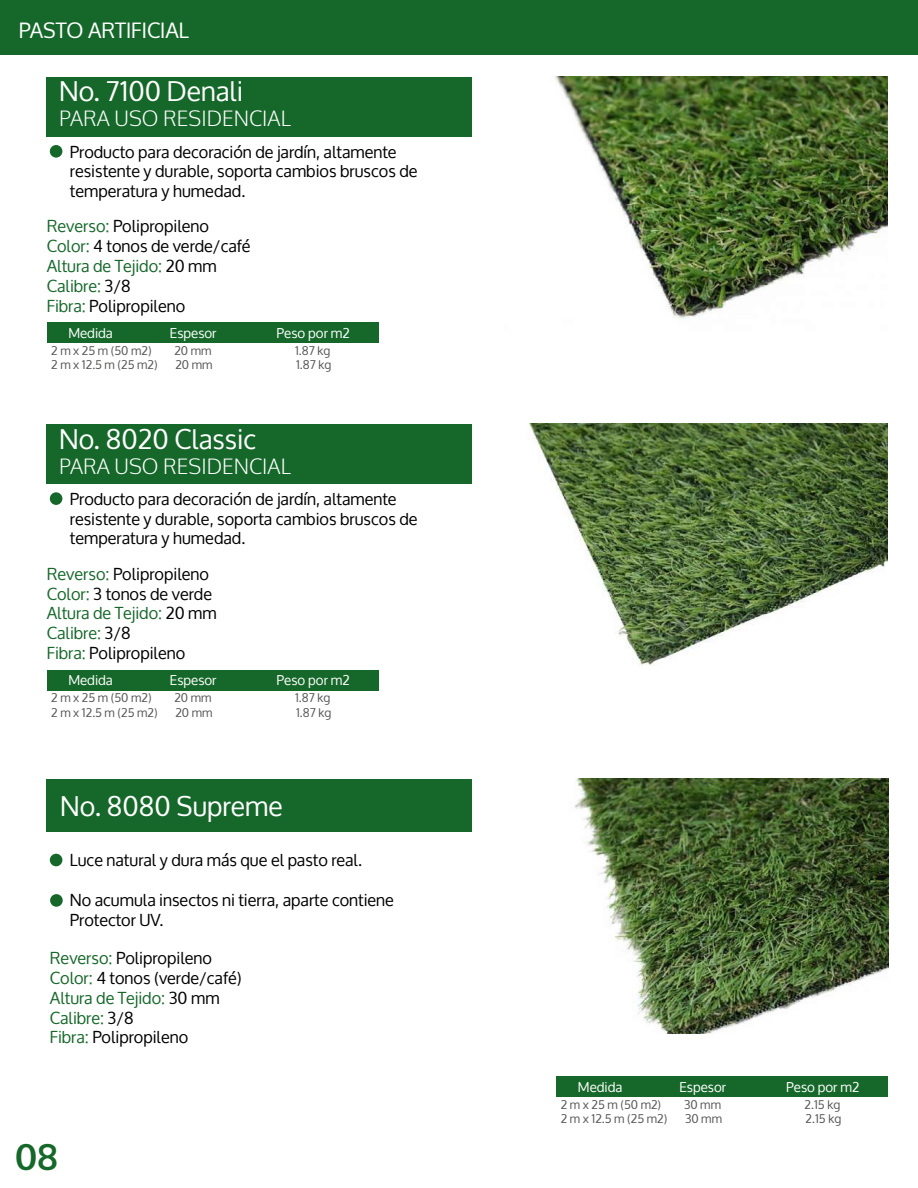
<style>
.page{position:relative;width:918px;height:1188px;background:#fff}
.page>*{position:absolute;margin:0;border:0;box-sizing:border-box;transform-origin:0 0}
.t1{font:700 36px "Oxygen";color:#16682a}
.t2{font:27px "Oxygen";color:#fff}
.t3{font:300 21px "Oxygen";color:#fff}
.t4{font:21px "Oxygen";color:#fff}
.t5{font:16.5px/19.8px "Oxygen";color:#000}
.t6{font:13.5px "Oxygen";color:#fff}
.t7{font:12px "Oxygen";color:#575756}
.s1{color:#16682a}
</style>
<div class="page">
<div style="left:0;top:0;width:918px;height:54px;background:#16682a"></div>
<div style="left:47px;top:77px;width:425px;height:59px;background:#16682a"></div>
<div style="left:50px;top:145px;width:12px;height:13px;background:#16682a;border-radius:50%"></div>
<div style="left:47px;top:323px;width:332px;height:20px;background:#16682a"></div>
<div style="left:47px;top:779px;width:425px;height:52px;background:#16682a"></div>
<div style="left:50px;top:854px;width:12px;height:12px;background:#16682a;border-radius:50%"></div>
<div style="left:50px;top:894px;width:13px;height:13px;background:#16682a;border-radius:50%"></div>
<img style="left:555px;top:77px;width:332px;height:242px">
<img style="left:574px;top:779px;width:314px;height:255px">
<div style="left:556px;top:1077px;width:332px;height:20px;background:#16682a"></div>
<div style="left:47px;top:424px;width:425px;height:60px;background:#16682a"></div>
<div style="left:50px;top:492px;width:12px;height:13px;background:#16682a;border-radius:50%"></div>
<div style="left:47px;top:670px;width:332px;height:21px;background:#16682a"></div>
<img style="left:529px;top:424px;width:358px;height:242px">
<p class="t4" style="left:19px;top:17px;width:172px">PASTO ARTIFICIAL</p>
<h2 class="t2" style="left:59px;top:75px;width:185px">No. 7100 Denali</h2>
<p class="t3" style="left:59px;top:106px;width:233px">PARA USO RESIDENCIAL</p>
<p class="t5" style="left:70px;top:142px;width:349px">Producto para decoración de jardín, altamente resistente y durable, soporta cambios bruscos de temperatura y humedad.</p>
<p class="t5" style="left:47px;top:217px;width:205px"><span class="s1">Reverso:</span> Polipropileno<br><span class="s1">Color:</span> 4 tonos de verde/café<br><span class="s1">Altura de Tejido:</span> 20 mm<br><span class="s1">Calibre:</span> 3/8<br><span class="s1">Fibra:</span> Polipropileno</p>
<p class="t6" style="left:68px;top:324px;width:46px">Medida</p>
<p class="t6" style="left:170px;top:324px;width:48px">Espesor</p>
<p class="t6" style="left:276px;top:324px;width:75px">Peso por m2</p>
<p class="t7" style="left:51px;top:343px;width:102px">2 m x 25 m (50 m2)</p>
<p class="t7" style="left:174px;top:343px;width:39px">20 mm</p>
<p class="t7" style="left:295px;top:343px;width:37px">1.87 kg</p>
<p class="t7" style="left:51px;top:357px;width:108px">2 m x 12.5 m (25 m2)</p>
<p class="t7" style="left:175px;top:357px;width:39px">20 mm</p>
<p class="t7" style="left:296px;top:357px;width:37px">1.87 kg</p>
<h2 class="t2" style="left:59px;top:422px;width:198px">No. 8020 Classic</h2>
<p class="t3" style="left:59px;top:453px;width:233px">PARA USO RESIDENCIAL</p>
<p class="t5" style="left:70px;top:490px;width:349px">Producto para decoración de jardín, altamente resistente y durable, soporta cambios bruscos de temperatura y humedad.</p>
<p class="t5" style="left:47px;top:564px;width:171px"><span class="s1">Reverso:</span> Polipropileno<br><span class="s1">Color:</span> 3 tonos de verde<br><span class="s1">Altura de Tejido:</span> 20 mm<br><span class="s1">Calibre:</span> 3/8<br><span class="s1">Fibra:</span> Polipropileno</p>
<p class="t6" style="left:68px;top:672px;width:46px">Medida</p>
<p class="t6" style="left:170px;top:672px;width:48px">Espesor</p>
<p class="t6" style="left:276px;top:672px;width:75px">Peso por m2</p>
<p class="t7" style="left:51px;top:690px;width:102px">2 m x 25 m (50 m2)</p>
<p class="t7" style="left:174px;top:690px;width:39px">20 mm</p>
<p class="t7" style="left:295px;top:690px;width:37px">1.87 kg</p>
<p class="t7" style="left:51px;top:705px;width:108px">2 m x 12.5 m (25 m2)</p>
<p class="t7" style="left:175px;top:705px;width:39px">20 mm</p>
<p class="t7" style="left:296px;top:705px;width:37px">1.87 kg</p>
<h2 class="t2" style="left:60px;top:790px;width:224px">No. 8080 Supreme</h2>
<p class="t5" style="left:70px;top:851px;width:294px">Luce natural y dura más que el pasto real.</p>
<p class="t5" style="left:70px;top:891px;width:326px">No acumula insectos ni tierra, aparte contiene<br>Protector UV.</p>
<p class="t5" style="left:50px;top:949px;width:194px"><span class="s1">Reverso:</span> Polipropileno<br><span class="s1">Color:</span> 4 tonos (verde/café)<br><span class="s1">Altura de Tejido:</span> 30 mm<br><span class="s1">Calibre:</span> 3/8<br><span class="s1">Fibra:</span> Polipropileno</p>
<h1 class="t1" style="left:15px;top:1134px;width:45px">08</h1>
<p class="t6" style="left:578px;top:1078px;width:46px">Medida</p>
<p class="t6" style="left:679px;top:1078px;width:48px">Espesor</p>
<p class="t6" style="left:786px;top:1078px;width:75px">Peso por m2</p>
<p class="t7" style="left:561px;top:1097px;width:102px">2 m x 25 m (50 m2)</p>
<p class="t7" style="left:684px;top:1097px;width:39px">30 mm</p>
<p class="t7" style="left:805px;top:1097px;width:37px">2.15 kg</p>
<p class="t7" style="left:561px;top:1111px;width:108px">2 m x 12.5 m (25 m2)</p>
<p class="t7" style="left:685px;top:1111px;width:39px">30 mm</p>
<p class="t7" style="left:806px;top:1111px;width:37px">2.15 kg</p>
</div>
